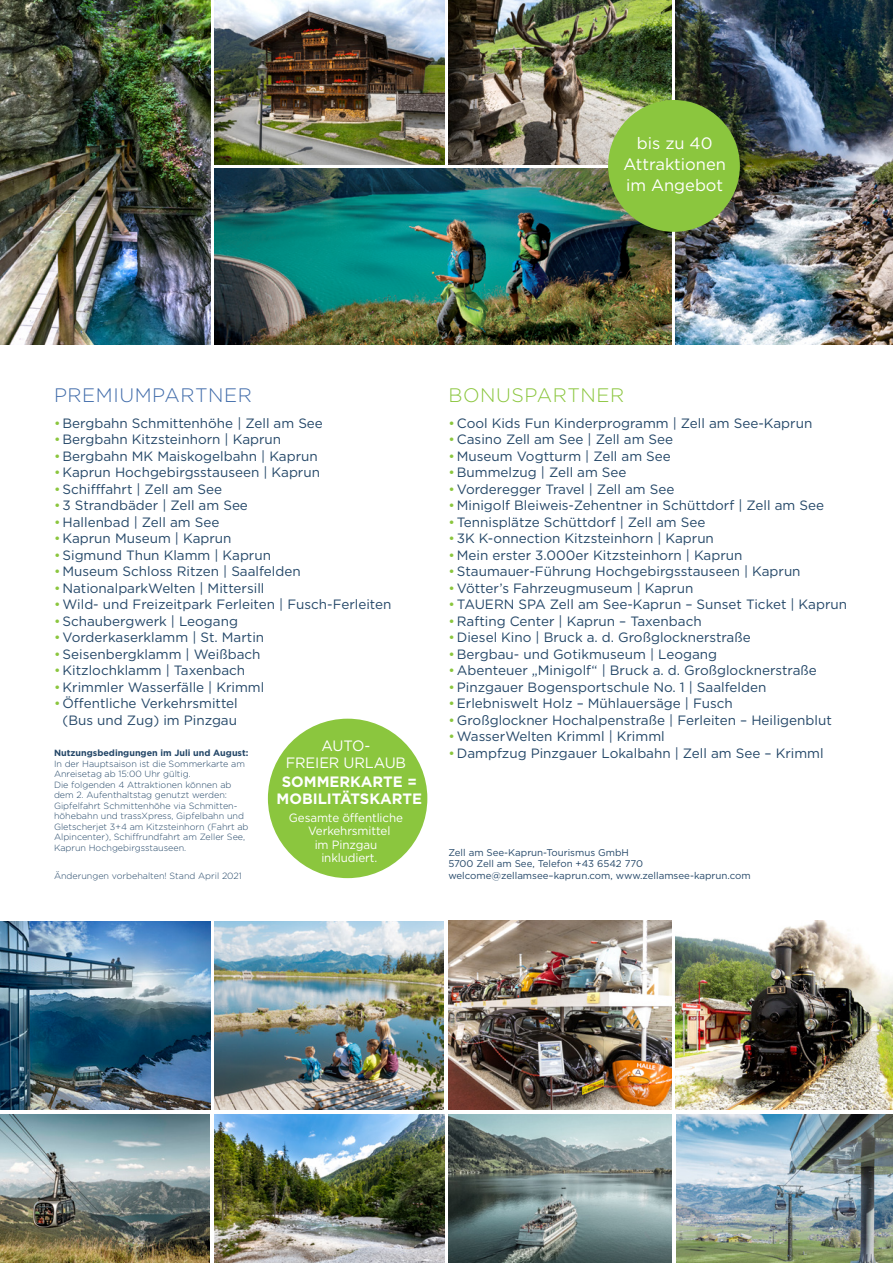
<style>
.page{position:relative;width:893px;height:1263px;background:#fff}
.page>*{position:absolute;margin:0;border:0;box-sizing:border-box;transform-origin:0 0}
.t1{font:300 19.5px "Gotham";letter-spacing:.03em;color:#426dab}
.t2{font:300 19.5px "Gotham";letter-spacing:.03em;color:#8bc63e}
.t3{font:16.5px "Gotham";color:#fff}
.t4{font:15px/19.5px "Gotham";letter-spacing:-.01em;color:#fff}
.t5{font:700 15px "Gotham";color:#fff}
.t6{font:13.5px/16.5px "Gotham";color:#244768;text-align:center}
.t7{font:12px/13.5px "Gotham";letter-spacing:-.01em;color:#fff;text-align:center}
.t8{font:9.75px "Gotham";color:#244768}
.t9{font:300 9px/10.5px "Gotham";color:#244768}
.t10{font:700 9px "Gotham";color:#244768}
.s1{color:#8bc63e}
.s2{font-weight:700}
</style>
<div class="page">
<img style="left:676px;top:0;width:217px;height:344px">
<img style="left:448px;top:921px;width:224px;height:189px">
<img style="left:676px;top:921px;width:217px;height:189px">
<img style="left:0;top:921px;width:210px;height:189px">
<img style="left:214px;top:921px;width:230px;height:189px">
<img style="left:214px;top:1114px;width:230px;height:149px">
<img style="left:448px;top:1114px;width:224px;height:149px">
<img style="left:0;top:1114px;width:210px;height:149px">
<img style="left:676px;top:1114px;width:217px;height:149px">
<img style="left:215px;top:168px;width:457px;height:176px">
<img style="left:448px;top:0;width:224px;height:164px">
<img style="left:0;top:0;width:210px;height:344px">
<img style="left:215px;top:0;width:229px;height:164px">
<div style="left:268px;top:719px;width:159px;height:159px;background:#8bc63e;border-radius:50%"></div>
<div style="left:608px;top:100px;width:132px;height:132px;background:#8bc63e;border-radius:50%"></div>
<p class="t3" style="left:637px;top:132px;width:77px">bis zu 40</p>
<p class="t3" style="left:623px;top:153px;width:104px">Attraktionen</p>
<p class="t3" style="left:626px;top:174px;width:99px">im Angebot</p>
<p class="t1" style="left:54px;top:383px;width:199px">PREMIUMPARTNER</p>
<p class="t6" style="left:54px;top:414px;width:270px"><span class="s1">•</span> Bergbahn Schmittenhöhe | Zell am See</p>
<p class="t6" style="left:54px;top:431px;width:229px"><span class="s1">•</span> Bergbahn Kitzsteinhorn | Kaprun</p>
<p class="t6" style="left:54px;top:447px;width:265px"><span class="s1">•</span> Bergbahn MK Maiskogelbahn | Kaprun</p>
<p class="t6" style="left:54px;top:464px;width:268px"><span class="s1">•</span> Kaprun Hochgebirgsstauseen | Kaprun</p>
<p class="t6" style="left:54px;top:480px;width:170px"><span class="s1">•</span>Schifffahrt | Zell am See</p>
<p class="t6" style="left:54px;top:497px;width:195px"><span class="s1">•</span>3 Strandbäder | Zell am See</p>
<p class="t6" style="left:54px;top:513px;width:167px"><span class="s1">•</span>Hallenbad | Zell am See</p>
<p class="t6" style="left:54px;top:530px;width:179px"><span class="s1">•</span> Kaprun Museum | Kaprun</p>
<p class="t6" style="left:54px;top:546px;width:219px"><span class="s1">•</span>Sigmund Thun Klamm | Kaprun</p>
<p class="t6" style="left:54px;top:563px;width:248px"><span class="s1">•</span> Museum Schloss Ritzen | Saalfelden</p>
<p class="t6" style="left:54px;top:579px;width:212px"><span class="s1">•</span>NationalparkWelten | Mittersill</p>
<p class="t6" style="left:54px;top:596px;width:339px"><span class="s1">•</span>Wild- und Freizeitpark Ferleiten | Fusch-Ferleiten</p>
<p class="t6" style="left:54px;top:612px;width:186px"><span class="s1">•</span>Schaubergwerk | Leogang</p>
<p class="t6" style="left:54px;top:629px;width:212px"><span class="s1">•</span> Vorderkaserklamm | St. Martin</p>
<p class="t6" style="left:54px;top:645px;width:208px"><span class="s1">•</span>Seisenbergklamm | Weißbach</p>
<p class="t6" style="left:54px;top:662px;width:193px"><span class="s1">•</span> Kitzlochklamm | Taxenbach</p>
<p class="t6" style="left:54px;top:678px;width:212px"><span class="s1">•</span> Krimmler Wasserfälle | Krimml</p>
<p class="t6" style="left:54px;top:695px;width:185px"><span class="s1">•</span> Öffentliche Verkehrsmittel (Bus und Zug) im Pinzgau</p>
<p class="t10" style="left:54px;top:747px;width:196px">Nutzungsbedingungen im Juli und August:</p>
<p class="t9" style="left:54px;top:758px;width:192px">In der Hauptsaison ist die Sommerkarte am<br>Anreisetag ab 15:00 Uhr gültig.</p>
<p class="t9" style="left:54px;top:779px;width:185px">Die folgenden 4 Attraktionen können ab dem 2. Aufenthaltstag genutzt werden:<br>Gipfelfahrt Schmittenhöhe via Schmitten-</p>
<p class="t9" style="left:54px;top:810px;width:196px">höhebahn und trassXpress, Gipfelbahn und Gletscherjet 3+4 am Kitzsteinhorn (Fahrt ab Alpincenter), Schiffrundfahrt am Zeller See, Kaprun Hochgebirgsstauseen.</p>
<p class="t9" style="left:54px;top:870px;width:189px">Änderungen vorbehalten! Stand April 2021</p>
<p class="t4" style="left:322px;top:736px;width:50px">AUTO-</p>
<p class="t4" style="left:282px;top:752px;width:137px">FREIER URLAUB<br><span class="s2">SOMMERKARTE =</span></p>
<p class="t5" style="left:276px;top:789px;width:147px">MOBILITÄTSKARTE</p>
<p class="t7" style="left:289px;top:811px;width:116px">Gesamte öffentliche<br>Verkehrsmittel</p>
<p class="t7" style="left:315px;top:838px;width:64px">im Pinzgau inkludiert.</p>
<p class="t2" style="left:448px;top:383px;width:177px">BONUSPARTNER</p>
<p class="t6" style="left:448px;top:414px;width:365px"><span class="s1">•</span> Cool Kids Fun Kinderprogramm | Zell am See-Kaprun</p>
<p class="t6" style="left:448px;top:431px;width:226px"><span class="s1">•</span> Casino Zell am See | Zell am See</p>
<p class="t6" style="left:448px;top:447px;width:224px"><span class="s1">•</span> Museum Vogtturm | Zell am See</p>
<p class="t6" style="left:448px;top:464px;width:180px"><span class="s1">•</span> Bummelzug | Zell am See</p>
<p class="t6" style="left:448px;top:480px;width:228px"><span class="s1">•</span> Vorderegger Travel | Zell am See</p>
<p class="t6" style="left:448px;top:497px;width:377px"><span class="s1">•</span> Minigolf Bleiweis-Zehentner in Schüttdorf | Zell am See</p>
<p class="t6" style="left:448px;top:513px;width:258px"><span class="s1">•</span>Tennisplätze Schüttdorf | Zell am See</p>
<p class="t6" style="left:448px;top:530px;width:267px"><span class="s1">•</span>3K K-onnection Kitzsteinhorn | Kaprun</p>
<p class="t6" style="left:448px;top:546px;width:296px"><span class="s1">•</span> Mein erster 3.000er Kitzsteinhorn | Kaprun</p>
<p class="t6" style="left:448px;top:563px;width:354px"><span class="s1">•</span>Staumauer-Führung Hochgebirgsstauseen | Kaprun</p>
<p class="t6" style="left:448px;top:579px;width:246px"><span class="s1">•</span> Vötter’s Fahrzeugmuseum | Kaprun</p>
<p class="t6" style="left:448px;top:596px;width:400px"><span class="s1">•</span>TAUERN SPA Zell am See-Kaprun – Sunset Ticket | Kaprun</p>
<p class="t6" style="left:448px;top:612px;width:255px"><span class="s1">•</span> Rafting Center | Kaprun – Taxenbach</p>
<p class="t6" style="left:448px;top:629px;width:304px"><span class="s1">•</span>Diesel Kino | Bruck a. d. Großglocknerstraße</p>
<p class="t6" style="left:448px;top:645px;width:270px"><span class="s1">•</span> Bergbau- und Gotikmuseum | Leogang</p>
<p class="t6" style="left:448px;top:662px;width:370px"><span class="s1">•</span>Abenteuer „Minigolf“ | Bruck a. d. Großglocknerstraße</p>
<p class="t6" style="left:448px;top:678px;width:319px"><span class="s1">•</span>Pinzgauer Bogensportschule No. 1 | Saalfelden</p>
<p class="t6" style="left:448px;top:695px;width:286px"><span class="s1">•</span>Erlebniswelt Holz – Mühlauersäge | Fusch</p>
<p class="t6" style="left:448px;top:711px;width:385px"><span class="s1">•</span>Großglockner Hochalpenstraße | Ferleiten – Heiligenblut</p>
<p class="t6" style="left:448px;top:728px;width:218px"><span class="s1">•</span>WasserWelten Krimml | Krimml</p>
<p class="t6" style="left:448px;top:744px;width:377px"><span class="s1">•</span>Dampfzug Pinzgauer Lokalbahn | Zell am See – Krimml</p>
<p class="t8" style="left:448px;top:846px;width:182px">Zell am See-Kaprun-Tourismus GmbH</p>
<p class="t8" style="left:448px;top:858px;width:196px">5700 Zell am See, Telefon +43 6542 770</p>
<p class="t8" style="left:448px;top:869px;width:304px">welcome@zellamsee–kaprun.com, www.zellamsee-kaprun.com</p>
</div>
